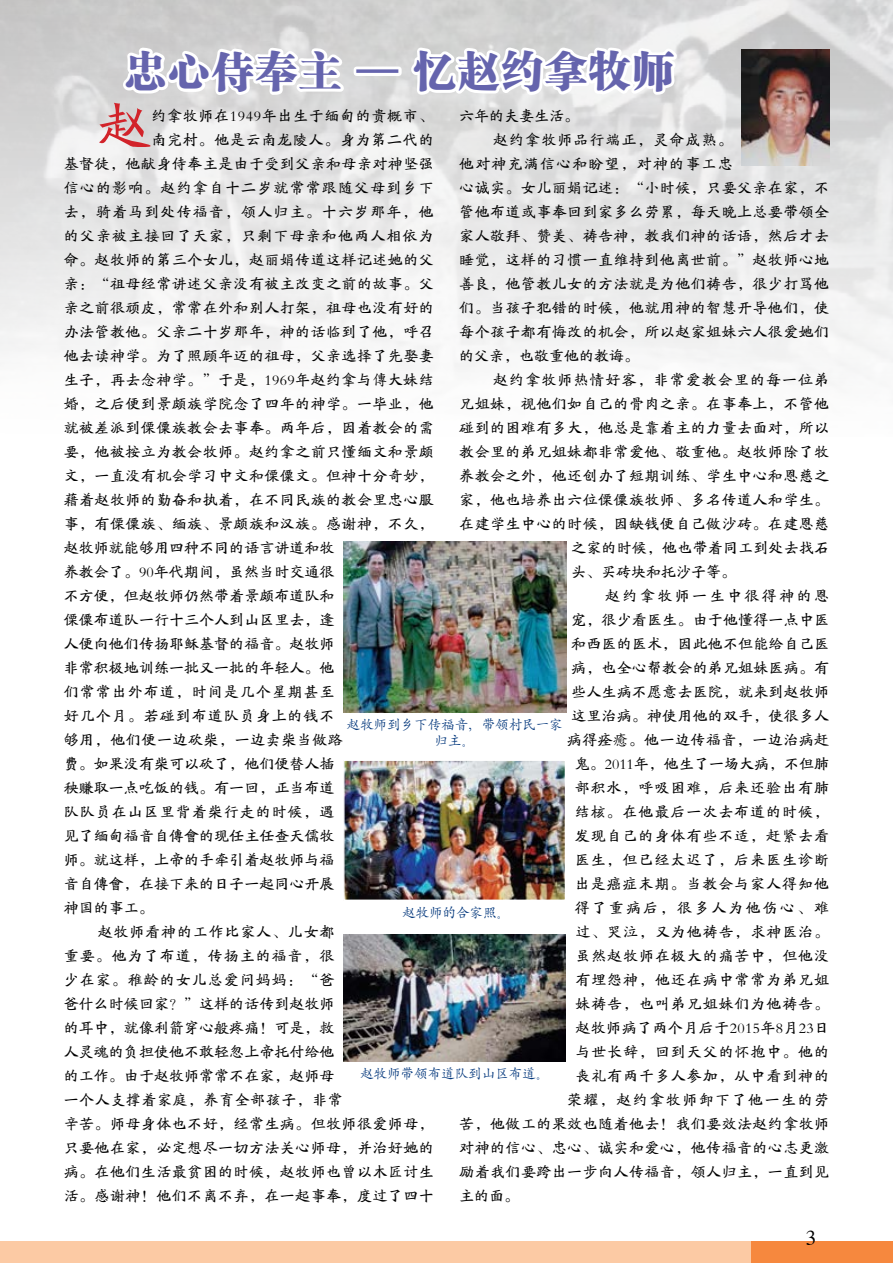
<style>
.page{position:relative;width:893px;height:1263px;background:#fff}
.page>*{position:absolute;margin:0;border:0;box-sizing:border-box;transform-origin:0 0}
.t1{font:53.7px "FZBWKSJW GB1 0";color:#d2232a}
.t2{font:42px "FZCSJW GB1 0";letter-spacing:.04em;color:#6564ad}
.t3{font:21px "Times";color:#000}
.t4{font:15px "FZBWKSJW GB1 0";letter-spacing:.03em;color:#000}
.t5{font:15px "FZBWKSJW GB1 0";letter-spacing:.005em;color:#000}
.t6{font:15px "FZBWKSJW GB1 0";letter-spacing:.065em;color:#000}
.t7{font:15px "FZBWKSJW GB1 0";letter-spacing:.01em;color:#000}
.t8{font:15px "FZBWKSJW GB1 0";letter-spacing:.06em;color:#000}
.t9{font:15px "FZBWKSJW GB1 0";letter-spacing:.075em;color:#000}
.t10{font:15px "FZBWKSJW GB1 0";color:#000}
.t11{font:15px "FZBWKSJW GB1 0";letter-spacing:.07em;color:#000}
.t12{font:15px "FZBWKSJW GB1 0";letter-spacing:.05em;color:#000}
.t13{font:15px "FZBWKSJW GB1 0";letter-spacing:.1em;color:#000}
.t14{font:15px "FZBWKSJW GB1 0";letter-spacing:.055em;color:#000}
.t15{font:15px "FZBWKSJW GB1 0";letter-spacing:.14em;color:#000}
.t16{font:15px "FZBWKSJW GB1 0";letter-spacing:.16em;color:#000}
.t17{font:13.5px/16.2px "SIL Kai Reg Jian";color:#03377c;text-align:center}
.s1{font-family:"DF Kai Shu SB Estd BF"}
.s2{font-family:"FZBWKSFW GB1 0"}
</style>
<div class="page">
<div style="left:0;top:1241px;width:893px;height:22px;background:#fccaa4"></div>
<div style="left:752px;top:1241px;width:141px;height:22px;background:#f6883e"></div>
<img style="left:343px;top:541px;width:224px;height:171px">
<img style="left:0;top:0;width:893px;height:373px">
<img style="left:741px;top:50px;width:88px;height:116px">
<img style="left:343px;top:934px;width:222px;height:127px">
<svg style="left:120px;top:44px;width:228px;height:53px"></svg>
<svg style="left:408px;top:22px;width:315px;height:221px"></svg>
<img style="left:345px;top:761px;width:219px;height:138px">
<div style="left:343px;top:759px;width:223px;height:142px;border:1px solid #fff"></div>
<h2 class="t2" style="left:125px;top:47px;width:551px">忠心侍奉主 — 忆赵约拿牧师</h2>
<h1 class="t1" style="left:98px;top:98px;width:55px">赵</h1>
<p class="t4" style="left:151px;top:108px;width:284px">约拿牧师在1949年出生于缅甸的贵概市、</p>
<p class="t10" style="left:459px;top:108px;width:121px">六年的夫妻生活。</p>
<p class="t11" style="left:493px;top:132px;width:241px">赵约拿牧师品行端正，灵命成熟。</p>
<p class="t9" style="left:459px;top:156px;width:275px">他对神充满信心和盼望，对神的事工忠</p>
<p class="t4" style="left:459px;top:180px;width:372px">心诚实。女儿丽娟记述：“小时候，只要父亲在家，不</p>
<p class="t4" style="left:459px;top:204px;width:372px">管他布道或事奉回到家多么劳累，每天晚上总要带领全</p>
<p class="t4" style="left:459px;top:228px;width:372px">家人敬拜、赞美、祷告神，教我们神的话语，然后才去</p>
<p class="t4" style="left:459px;top:252px;width:372px">睡觉，这样的习惯一直维持到他离世前。”赵牧师心地</p>
<p class="t4" style="left:459px;top:276px;width:372px">善良，他管教儿女的方法就是为他们祷告，很少打骂他</p>
<p class="t4" style="left:459px;top:300px;width:372px">们。当孩子犯错的时候，他就用神的智慧开导他们，使</p>
<p class="t4" style="left:459px;top:324px;width:372px">每个孩子都有悔改的机会，所以赵家姐妹六人很爱她们</p>
<p class="t10" style="left:459px;top:348px;width:181px">的父亲，也敬重他的教诲。</p>
<p class="t11" style="left:493px;top:372px;width:337px">赵约拿牧师热情好客，非常爱教会里的每一位弟</p>
<p class="t4" style="left:459px;top:396px;width:372px">兄姐妹，视他们如自己的骨肉之亲。在事奉上，不管他</p>
<p class="t4" style="left:459px;top:420px;width:372px">碰到的困难有多大，他总是靠着主的力量去面对，所以</p>
<p class="t4" style="left:459px;top:444px;width:372px">教会里的弟兄姐妹都非常爱他、敬重他。赵牧师除了牧</p>
<p class="t4" style="left:459px;top:468px;width:372px">养教会之外，他还创办了短期训练、学生中心和恩慈之</p>
<p class="t4" style="left:459px;top:492px;width:372px">家，他也培养出六位傈僳族牧师、多名传道人和学生。</p>
<p class="t4" style="left:459px;top:516px;width:372px">在建学生中心的时候，因缺钱便自己做沙砖。在建恩慈</p>
<p class="t7" style="left:571px;top:540px;width:259px">之家的时候，他也带着同工到处去找石</p>
<p class="t10" style="left:571px;top:564px;width:166px">头、买砖块和托沙子等。</p>
<p class="t16" style="left:605px;top:588px;width:225px">赵约拿牧师一生中很得神的恩</p>
<p class="t7" style="left:571px;top:612px;width:259px">宠，很少看医生。由于他懂得一点中医</p>
<p class="t7" style="left:571px;top:636px;width:259px">和西医的医术，因此他不但能给自己医</p>
<p class="t7" style="left:571px;top:660px;width:259px">病，也全心帮教会的弟兄姐妹医病。有</p>
<p class="t7" style="left:571px;top:684px;width:259px">些人生病不愿意去医院，就来到赵牧师</p>
<p class="t7" style="left:571px;top:708px;width:259px">这里治病。神使用他的双手，使很多人</p>
<p class="t4" style="left:567px;top:732px;width:264px">病得痊<span class="s1">癒</span>。他一边传福音，一边治病赶</p>
<p class="t10" style="left:575px;top:756px;width:256px">鬼。2011年，他生了一场大病，不但肺</p>
<p class="t6" style="left:575px;top:780px;width:256px">部积水，呼吸困难，后来还验出有肺</p>
<p class="t6" style="left:575px;top:804px;width:256px">结核。在他最后一次去布道的时候，</p>
<p class="t6" style="left:575px;top:828px;width:256px">发现自己的身体有些不适，赶紧去看</p>
<p class="t6" style="left:575px;top:852px;width:256px">医生，但已经太迟了，后来医生诊断</p>
<p class="t6" style="left:575px;top:876px;width:256px">出是癌症末期。当教会与家人得知他</p>
<p class="t15" style="left:575px;top:900px;width:256px">得了重病后，很多人为他伤心、难</p>
<p class="t8" style="left:575px;top:924px;width:255px">过、哭泣，又为他祷告，求神医治。</p>
<p class="t8" style="left:575px;top:948px;width:255px">虽然赵牧师在极大的痛苦中，但他没</p>
<p class="t8" style="left:575px;top:972px;width:255px">有埋怨神，他还在病中常常为弟兄姐</p>
<p class="t8" style="left:575px;top:996px;width:255px">妹祷告，也叫弟兄姐妹们为他祷告。</p>
<p class="t4" style="left:575px;top:1020px;width:255px">赵牧师病了两个月后于2015年8月23日</p>
<p class="t8" style="left:575px;top:1044px;width:255px">与世长辞，回到天父的怀抱中。他的</p>
<p class="t8" style="left:575px;top:1068px;width:255px">丧礼有两千多人参加，从中看到神的</p>
<p class="t13" style="left:567px;top:1092px;width:264px">荣耀，赵约拿牧师卸下了他一生的劳</p>
<p class="t4" style="left:459px;top:1116px;width:372px">苦，他做工的果效也随着他去！我们要效法赵约拿牧师</p>
<p class="t4" style="left:459px;top:1140px;width:372px">对神的信心、忠心、诚实和爱心，他传福音的心志更激</p>
<p class="t4" style="left:459px;top:1164px;width:372px">励着我们要跨出一步向人传福音，领人归主，一直到见</p>
<p class="t4" style="left:459px;top:1188px;width:61px">主的面。</p>
<p class="t12" style="left:151px;top:132px;width:284px">南完村。他是云南龙陵人。身为第二代的</p>
<p class="t4" style="left:64px;top:156px;width:372px">基督徒，他献身侍奉主是由于受到父亲和母亲对神坚强</p>
<p class="t9" style="left:64px;top:180px;width:371px">信心的影响。赵约拿自十二岁就常常跟随父母到乡下</p>
<p class="t9" style="left:64px;top:204px;width:371px">去，骑着马到处传福音，领人归主。十六岁那年，他</p>
<p class="t9" style="left:64px;top:228px;width:371px">的父亲被主接回了天家，只剩下母亲和他两人相依为</p>
<p class="t4" style="left:64px;top:252px;width:372px">命。赵牧师的第三个女儿，赵丽娟传道这样记述她的父</p>
<p class="t4" style="left:64px;top:276px;width:372px">亲：“祖母经常讲述父亲没有被主改变之前的故事。父</p>
<p class="t4" style="left:64px;top:300px;width:372px">亲之前很顽皮，常常在外和别人打架，祖母也没有好的</p>
<p class="t4" style="left:64px;top:324px;width:372px">办法管教他。父亲二十岁那年，神的话临到了他，呼召</p>
<p class="t4" style="left:64px;top:348px;width:372px">他去读神学。为了照顾年迈的祖母，父亲选择了先娶妻</p>
<p class="t4" style="left:64px;top:372px;width:371px">生子，再去念神学。”于是，1969年赵约拿与<span class="s1">傳</span>大妹结</p>
<p class="t4" style="left:64px;top:396px;width:372px">婚，之后便到景颇族学院念了四年的神学。一毕业，他</p>
<p class="t4" style="left:64px;top:420px;width:372px">就被差派到傈僳族教会去事奉。两年后，因着教会的需</p>
<p class="t4" style="left:64px;top:444px;width:372px">要，他被按立为教会牧师。赵约拿之前只懂缅文和景颇</p>
<p class="t4" style="left:64px;top:468px;width:372px">文，一直没有机会学习中文和傈僳文。但神十分奇妙，</p>
<p class="t4" style="left:64px;top:492px;width:372px">藉着赵牧师的勤奋和执着，在不同民族的教会里忠心服</p>
<p class="t4" style="left:64px;top:516px;width:372px">事，有傈僳族、缅族、景颇族和汉族。感谢神，不久，</p>
<p class="t5" style="left:64px;top:540px;width:272px">赵牧师就能够用四种不同的语言讲道和牧</p>
<p class="t5" style="left:64px;top:564px;width:272px">养教会了。90年代期间，虽然当时交通很</p>
<p class="t5" style="left:64px;top:588px;width:272px">不方便，但赵牧师仍然带着景颇布道队和</p>
<p class="t5" style="left:64px;top:612px;width:272px">傈僳布道队一行十三个人到山区里去，逢</p>
<p class="t5" style="left:64px;top:636px;width:272px">人便向他们传扬耶稣基督的福音。赵牧师</p>
<p class="t5" style="left:64px;top:660px;width:272px">非常积极地训练一批又一批的年轻人。他</p>
<p class="t6" style="left:64px;top:684px;width:272px">们常常出外布道，时间是几个星期甚至</p>
<p class="t6" style="left:64px;top:708px;width:272px">好几个月。若碰到布道队员身上的钱不</p>
<p class="t4" style="left:64px;top:732px;width:281px">够用，他们便一边砍柴，一边卖柴当做路</p>
<p class="t5" style="left:64px;top:756px;width:272px">费。如果没有柴可以砍了，他们便替人插</p>
<p class="t5" style="left:64px;top:780px;width:272px">秧赚取一点吃饭的钱。有一回，正当布道</p>
<p class="t6" style="left:64px;top:804px;width:272px">队队员在山区里背着柴行走的时候，遇</p>
<p class="t5" style="left:64px;top:828px;width:272px">见了缅甸福音自<span class="s2">传会</span>的现任主任查天儒牧</p>
<p class="t5" style="left:64px;top:852px;width:272px">师。就这样，上帝的手牵引着赵牧师与福</p>
<p class="t5" style="left:64px;top:876px;width:272px">音自<span class="s2">传会</span>，在接下来的日子一起同心开展</p>
<p class="t4" style="left:64px;top:900px;width:91px">神国的事工。</p>
<p class="t14" style="left:98px;top:924px;width:238px">赵牧师看神的工作比家人、儿女都</p>
<p class="t6" style="left:64px;top:948px;width:272px">重要。他为了布道，传扬主的福音，很</p>
<p class="t6" style="left:64px;top:972px;width:272px">少在家。稚龄的女儿总爱问妈妈：“爸</p>
<p class="t5" style="left:64px;top:996px;width:272px">爸什么时候回家？”这样的话传到赵牧师</p>
<p class="t5" style="left:64px;top:1020px;width:272px">的耳中，就像利箭穿心般疼痛！可是，救</p>
<p class="t5" style="left:64px;top:1044px;width:272px">人灵魂的负担使他不敢轻忽上帝托付给他</p>
<p class="t5" style="left:64px;top:1068px;width:272px">的工作。由于赵牧师常常不在家，赵师母</p>
<p class="t4" style="left:64px;top:1092px;width:281px">一个人支撑着家庭，养育全部孩子，非常</p>
<p class="t4" style="left:64px;top:1116px;width:372px">辛苦。师母身体也不好，经常生病。但牧师很爱师母，</p>
<p class="t4" style="left:64px;top:1140px;width:372px">只要他在家，必定想尽一切方法关心师母，并治好她的</p>
<p class="t4" style="left:64px;top:1164px;width:372px">病。在他们生活最贫困的时候，赵牧师也曾以木匠讨生</p>
<p class="t4" style="left:64px;top:1188px;width:372px">活。感谢神！他们不离不弃，在一起事奉，度过了四十</p>
<p class="t17" style="left:347px;top:715px;width:217px">赵牧师到乡下传福音，带领村民一家归主。</p>
<p class="t17" style="left:402px;top:904px;width:109px">赵牧师的合家照。</p>
<p class="t17" style="left:360px;top:1064px;width:190px">赵牧师带领布道队到山区布道。</p>
<h3 class="t3" style="left:806px;top:1218px;width:12px">3</h3>
</div>
